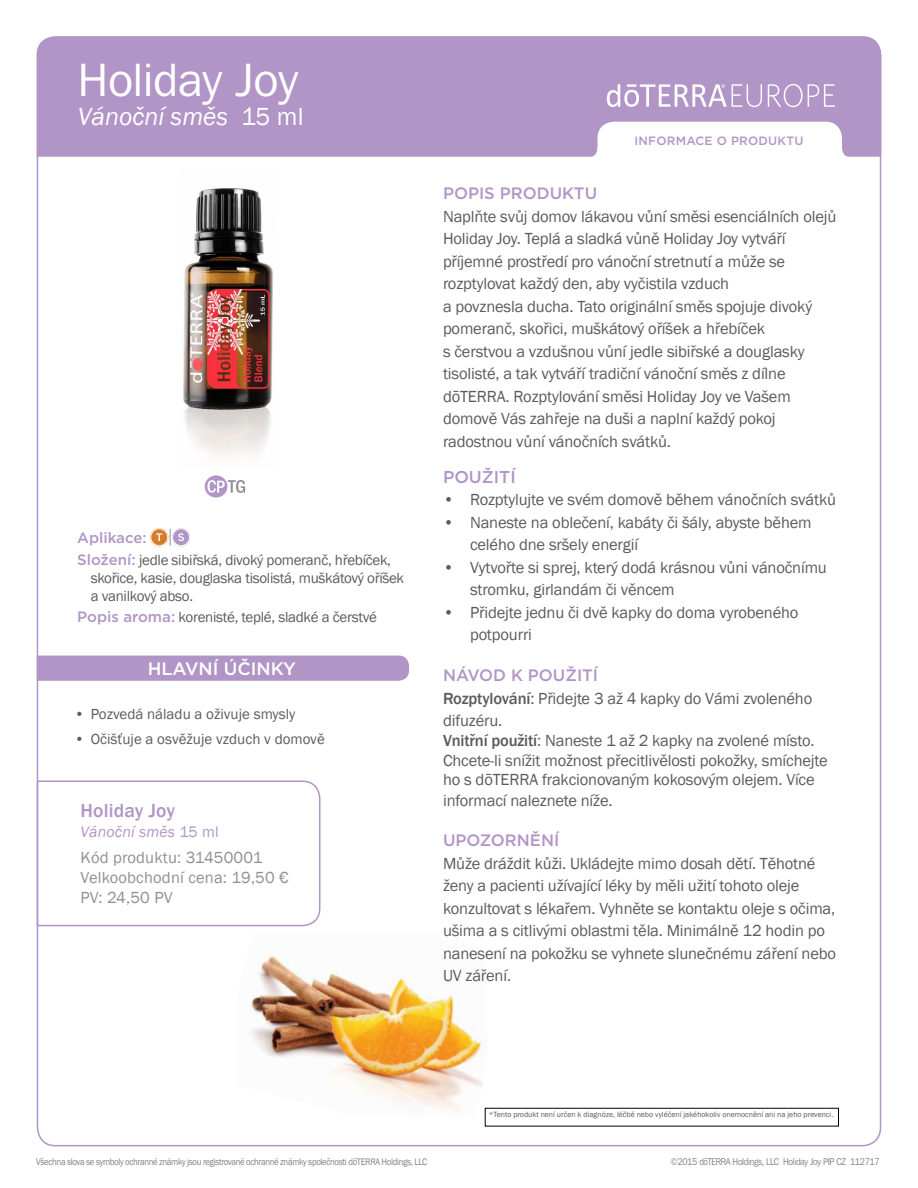
<style>
.page{position:relative;width:918px;height:1188px;background:#fff}
.page>*{position:absolute;margin:0;border:0;box-sizing:border-box;transform-origin:0 0}
.t1{font:46.5px "Franklin Gothic IT Cby BT";color:#fff}
.t2{font:italic 25.5px "Franklin Gothic";color:#fff}
.t3{font:500 19.5px "Franklin Gothic";letter-spacing:.01em;color:#b195c6}
.t4{font:500 18px "Gotham";color:#fff}
.t5{font:500 17.1px "Gotham";color:#b195c6}
.t6{font:16.5px/22.5px "Franklin Gothic";letter-spacing:-.01em;color:#5a5b5d}
.t7{font:16.5px/19.8px "Franklin Gothic";letter-spacing:.01em;color:#8e9092}
.t8{font:500 16.5px "Gotham";color:#b195c6}
.t9{font:italic 15.75px "Franklin Gothic";letter-spacing:.01em;color:#b195c6}
.t10{font:15px/18px "Franklin Gothic";letter-spacing:-.02em;color:#5a5b5d}
.t11{font:15px "Franklin Gothic";color:#5a5b5d}
.t12{font:500 15px "Gotham";color:#b195c6}
.t13{font:500 12px "Gotham";letter-spacing:.02em;color:#b195c6}
.t14{font:9.75px "Franklin Gothic";letter-spacing:-.04em;color:#808285;scale:.9 1}
.t15{font:9.75px "Franklin Gothic IT Cby BT";letter-spacing:-.04em;color:#808285;scale:.9 1}
.t16{font:7.8px "Franklin Gothic";color:#58595b}
.s1{font-style:normal}
.s2{font-family:"Gotham";font-weight:500;color:#b195c6}
.s3{font-weight:500}
.s4{font-family:"Franklin Gothic"}
</style>
<div class="page">
<img style="left:251px;top:953px;width:236px;height:164px">
<svg style="left:205px;top:475px;width:40px;height:23px"></svg>
<div style="left:485px;top:1108px;width:354px;height:18px;border:1px solid #000"></div>
<img style="left:183px;top:188px;width:90px;height:269px">
<svg style="left:170px;top:529px;width:1px;height:17px"></svg>
<svg style="left:150px;top:528px;width:18px;height:18px"></svg>
<div style="left:151px;top:529px;width:17px;height:17px;border:1px solid #fff;border-radius:50%"></div>
<svg style="left:156px;top:533px;width:6px;height:8px"></svg>
<svg style="left:172px;top:528px;width:18px;height:18px"></svg>
<div style="left:172px;top:529px;width:18px;height:17px;border:1px solid #fff;border-radius:50%"></div>
<svg style="left:178px;top:533px;width:6px;height:8px"></svg>
<div style="left:37px;top:656px;width:372px;height:25px;background:#b195c6"></div>
<svg style="left:36px;top:780px;width:285px;height:147px"></svg>
<div style="left:37px;top:36px;width:844px;height:121px;background:#b195c6"></div>
<svg style="left:588px;top:122px;width:264px;height:35px"></svg>
<svg style="left:605px;top:83px;width:230px;height:24px"></svg>
<h1 class="t1" style="left:78px;top:51px;width:222px">Holiday Joy</h1>
<h2 class="t2" style="left:78px;top:101px;width:227px">Vánoční směs <span class="s1">15 ml</span></h2>
<p class="t12" style="left:77px;top:528px;width:71px">Aplikace:</p>
<p class="t10" style="left:91px;top:551px;width:315px;text-indent:-13px"><span class="s2">Složení:</span> jedle sibiřská, divoký pomeranč, hřebíček, skořice, kasie, douglaska tisolistá, muškátový oříšek a vanilkový abso.</p>
<p class="t10" style="left:77px;top:608px;width:301px"><span class="s2">Popis aroma:</span> korenisté, teplé, sladké a čerstvé</p>
<p class="t4" style="left:148px;top:657px;width:150px">HLAVNÍ ÚČINKY</p>
<p class="t11" style="left:75px;top:705px;width:222px">• Pozvedá náladu a oživuje smysly</p>
<p class="t11" style="left:75px;top:729px;width:252px">• Očišťuje a osvěžuje vzduch v domově</p>
<p class="t3" style="left:81px;top:799px;width:96px">Holiday Joy</p>
<p class="t9" style="left:81px;top:822px;width:140px">Vánoční směs <span class="s1">15 ml</span></p>
<p class="t7" style="left:81px;top:848px;width:210px">Kód produktu: 31450001<br>Velkoobchodní cena: 19,50 €<br>PV: 24,50 PV</p>
<p class="t13" style="left:635px;top:133px;width:170px">INFORMACE O PRODUKTU</p>
<p class="t8" style="left:443px;top:183px;width:156px">POPIS PRODUKTU</p>
<p class="t6" style="left:443px;top:205px;width:395px">Naplňte svůj domov lákavou vůní směsi esenciálních olejů Holiday Joy. Teplá a sladká vůně Holiday Joy vytváří příjemné prostředí pro vánoční stretnutí a může se rozptylovat každý den, aby vyčistila vzduch<br>a povznesla ducha. Tato originální směs spojuje divoký pomeranč, skořici, muškátový oříšek a hřebíček<br>s čerstvou a vzdušnou vůní jedle sibiřské a douglasky tisolisté, a tak vytváří tradiční vánoční směs z dílne dōTERRA. Rozptylování směsi Holiday Joy ve Vašem domově Vás zahřeje na duši a naplní každý pokoj radostnou vůní vánočních svátků.</p>
<p class="t5" style="left:443px;top:465px;width:74px">POUŽITÍ</p>
<p class="t6" style="left:443px;top:489px;width:395px">• Rozptylujte ve svém domově během vánočních svátků</p>
<p class="t6" style="left:470px;top:511px;width:343px;text-indent:-27px">• Naneste na oblečení, kabáty či šály, abyste během celého dne sršely energií</p>
<p class="t6" style="left:470px;top:556px;width:358px;text-indent:-27px">• Vytvořte si sprej, který dodá krásnou vůni vánočnímu stromku, girlandám či věncem</p>
<p class="t6" style="left:470px;top:601px;width:330px;text-indent:-27px">• Přidejte jednu či dvě kapky do doma vyrobeného potpourri</p>
<p class="t8" style="left:443px;top:664px;width:157px">NÁVOD K POUŽITÍ</p>
<p class="t6" style="left:443px;top:687px;width:371px"><span class="s3">Rozptylování</span>: Přidejte 3 až 4 kapky do Vámi zvoleného difuzéru.</p>
<p class="t6" style="left:443px;top:731px;width:386px;line-height:20.2px"><span class="s3">Vnitřní použití</span>: Naneste 1 až 2 kapky na zvolené místo.<br>Chcete-li snížit možnost přecitlivělosti pokožky, smíchejte ho s dōTERRA frakcionovaným kokosovým olejem. Více informací naleznete níže.</p>
<p class="t8" style="left:443px;top:829px;width:118px">UPOZORNĚNÍ</p>
<p class="t6" style="left:443px;top:852px;width:394px">Může dráždit kůži. Ukládejte mimo dosah dětí. Těhotné ženy a pacienti užívající léky by měli užití tohoto oleje konzultovat s lékařem. Vyhněte se kontaktu oleje s očima, ušima a s citlivými oblastmi těla. Minimálně 12 hodin po nanesení na pokožku se vyhnete slunečnému záření nebo UV záření.</p>
<p class="t14" style="left:36px;top:1156px;width:436px">Všechna slova se symboly ochranné známky jsou registrované ochranné známky společnosti dōTERRA Holdings, LLC</p>
<p class="t16" style="left:489px;top:1110px;width:346px">*Tento produkt není určen k diagnóze, léčbě nebo vyléčení jakéhokoliv onemocnění ani na jeho prevenci.</p>
<p class="t15" style="left:671px;top:1156px;width:234px">©2015 d<span class="s4">ō</span>TERRA Holdings, LLC Holiday Joy PIP CZ 112717</p>
</div>
